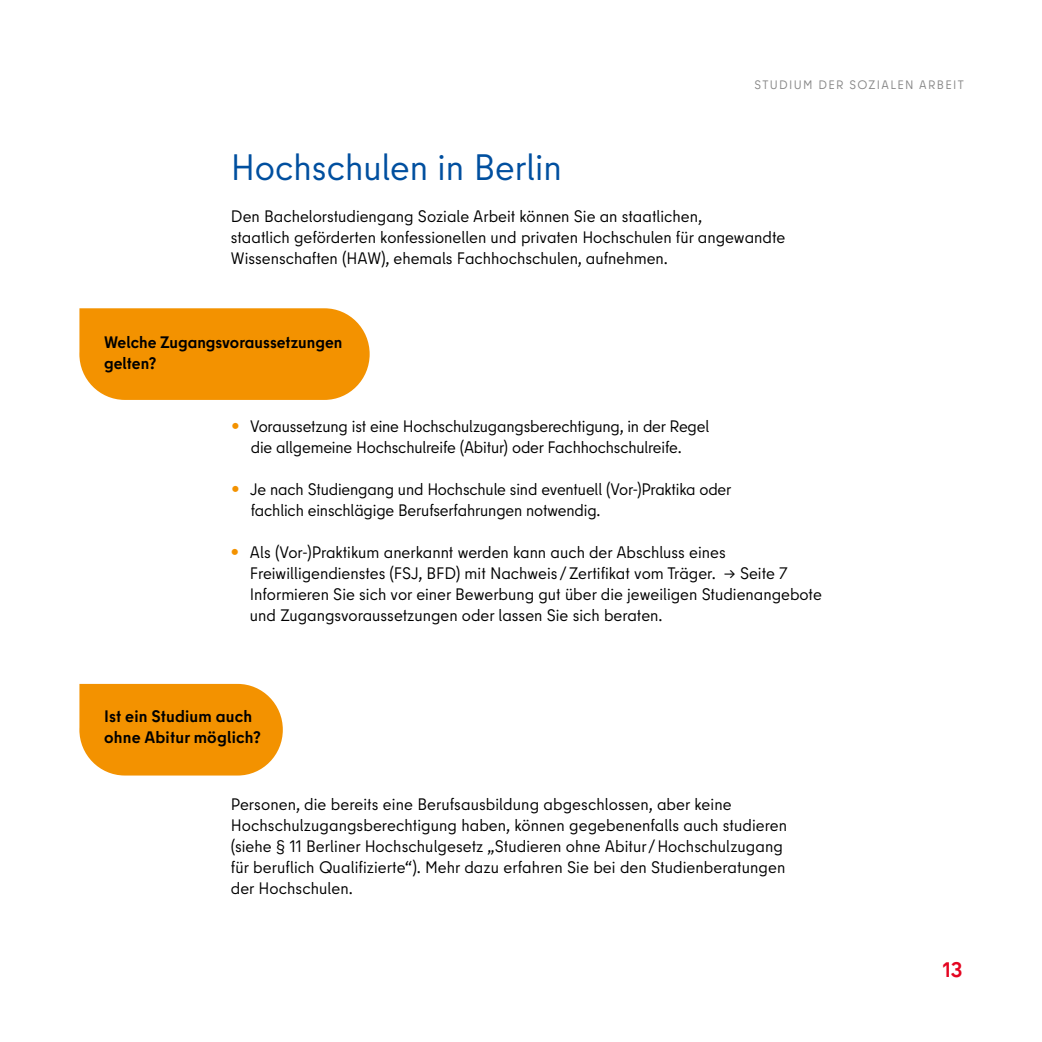
<style>
.page{position:relative;width:1042px;height:1042px;background:#fff}
.page>*{position:absolute;margin:0;border:0;box-sizing:border-box;transform-origin:0 0}
.S2{font:36.75px "Berlin Type";color:#004f9f}
.t1{font:700 21px "Berlin Type";color:#e40521}
.Copy_9_5_pt{font:16.62px/21px "Berlin Type";color:#000}
.S3{font:700 16.62px/21px "Berlin Type";letter-spacing:.01em;color:#000}
.Copy_9_5_pt-2{font:700 16.62px/21px "Berlin Type";color:#000}
.Kapitel{font:12.25px "Berlin Type";letter-spacing:.11em;color:#878787}
.s1{font-size:21px;color:#f39200}
</style>
<div class="page">
<svg style="left:79px;top:684px;width:204px;height:91px;background:#f39912"></svg>
<svg style="left:79px;top:308px;width:291px;height:92px;background:#f3980e"></svg>
<p class="Kapitel" style="left:754px;top:77px;width:211px">STUDIUM DER SOZIALEN ARBEIT</p>
<p class="S2" style="left:231px;top:144px;width:332px">Hochschulen in Berlin</p>
<p class="Copy_9_5_pt" style="left:231px;top:206px;width:556px">Den Bachelorstudiengang Soziale Arbeit können Sie an staatlichen,<br>staatlich geförderten konfessionellen und privaten Hochschulen für angewandte<br>Wissenschaften (HAW), ehemals Fachhochschulen, aufnehmen.</p>
<p class="Copy_9_5_pt-2" style="left:104px;top:332px;width:240px">Welche Zugangsvoraussetzungen gelten?</p>
<p class="Copy_9_5_pt" style="left:231px;top:416px;width:480px;text-align:center"><span class="s1">•</span> Voraussetzung ist eine Hochschulzugangsberechtigung, in der Regel die allgemeine Hochschulreife (Abitur) oder Fachhochschulreife.</p>
<p class="Copy_9_5_pt" style="left:251px;top:479px;width:482px;text-indent:-20px"><span class="s1">•</span> Je nach Studiengang und Hochschule sind eventuell (Vor-)Praktika oder fachlich einschlägige Berufserfahrungen notwendig.</p>
<p class="Copy_9_5_pt" style="left:250px;top:542px;width:573px;text-indent:-20px"><span class="s1">•</span> Als (Vor-)Praktikum anerkannt werden kann auch der Abschluss eines Freiwilligendienstes (FSJ, BFD) mit Nachweis /Zertifikat vom Träger. → Seite 7<br>Informieren Sie sich vor einer Bewerbung gut über die jeweiligen Studienangebote und Zugangsvoraussetzungen oder lassen Sie sich beraten.</p>
<p class="S3" style="left:104px;top:705px;width:158px">Ist ein Studium auch ohne Abitur möglich?</p>
<p class="Copy_9_5_pt" style="left:231px;top:794px;width:558px">Personen, die bereits eine Berufsausbildung abgeschlossen, aber keine Hochschulzugangsberechtigung haben, können gegebenenfalls auch studieren (siehe § 11 Berliner Hochschulgesetz „Studieren ohne Abitur/Hochschulzugang für beruflich Qualifizierte“). Mehr dazu erfahren Sie bei den Studienberatungen der Hochschulen.</p>
<p class="t1" style="left:943px;top:956px;width:21px">13</p>
</div>
